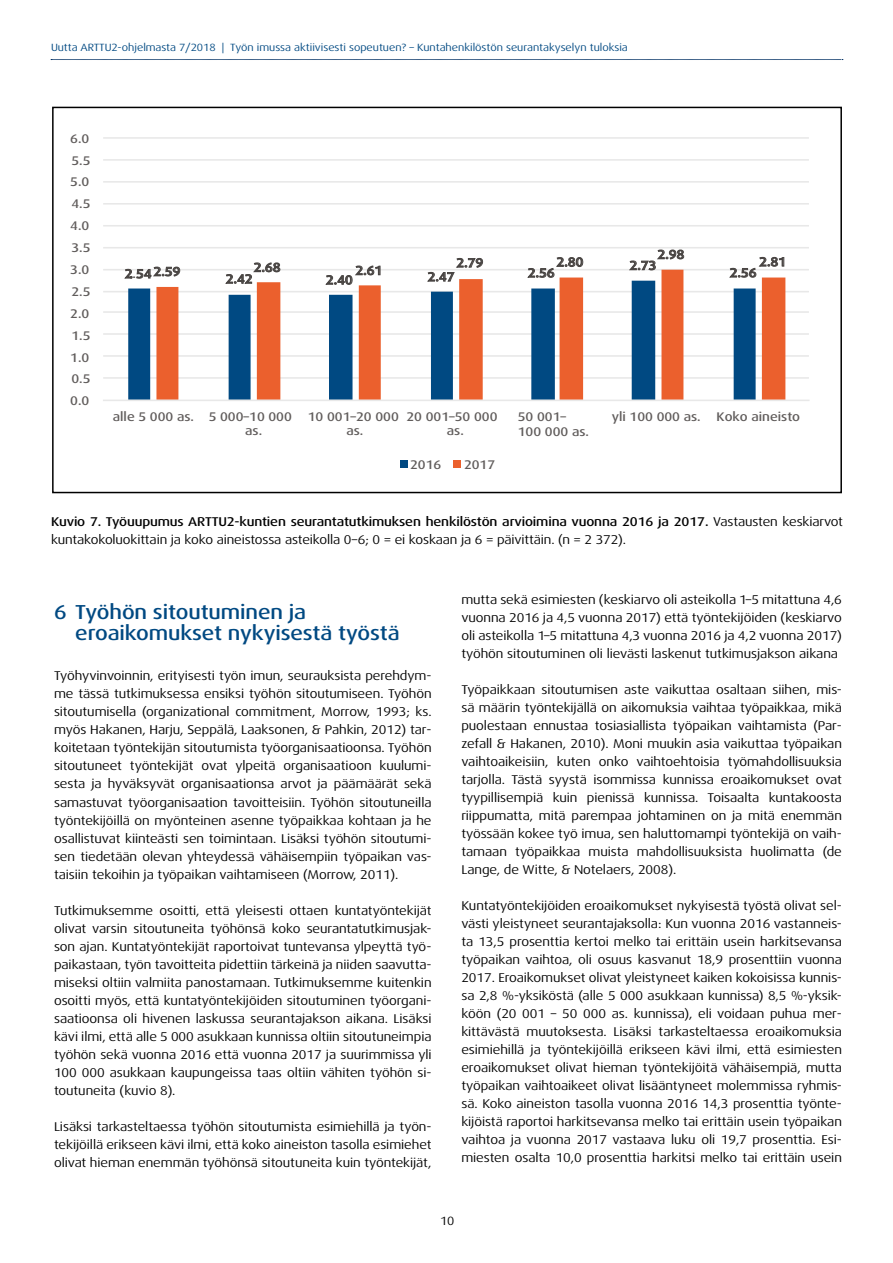
<style>
.page{position:relative;width:893px;height:1263px;background:#fff}
.page>*{position:absolute;margin:0;border:0;box-sizing:border-box;transform-origin:0 0}
.Väliotsikko1{font:500 expanded 20.25px/21px "Dax OT";letter-spacing:-.005em;color:#004982}
.Leipis{font:expanded 12.75px/18px "Dax OT";letter-spacing:-.005em;color:#000;text-align:justify}
.t1{font:500 expanded 12.6px/14.1px "Dax OT";color:#605c5b}
.t2{font:500 expanded 12.6px "Dax OT";color:#494543}
.t3{font:expanded 12px "Dax OT";color:#000}
.t4{font:expanded 10.5px "Dax OT";color:#004982}
.s1{font-weight:500}
</style>
<div class="page">
<svg style="left:51px;top:59px;width:792px;height:1px"></svg>
<hr style="left:103px;top:377px;width:706px;height:2px;background:#e8e8e8">
<hr style="left:103px;top:355px;width:706px;height:2px;background:#e8e8e8">
<hr style="left:103px;top:333px;width:706px;height:2px;background:#e8e8e8">
<hr style="left:103px;top:311px;width:706px;height:2px;background:#e8e8e8">
<hr style="left:103px;top:291px;width:706px;height:1px;background:#e8e8e8">
<hr style="left:103px;top:269px;width:706px;height:1px;background:#e8e8e8">
<hr style="left:103px;top:247px;width:706px;height:1px;background:#e8e8e8">
<hr style="left:103px;top:225px;width:706px;height:2px;background:#e8e8e8">
<hr style="left:103px;top:203px;width:706px;height:2px;background:#e8e8e8">
<hr style="left:103px;top:181px;width:706px;height:2px;background:#e8e8e8">
<hr style="left:103px;top:159px;width:706px;height:2px;background:#e8e8e8">
<hr style="left:103px;top:137px;width:706px;height:2px;background:#e8e8e8">
<svg style="left:128px;top:288px;width:28px;height:112px;fill:#004982"></svg>
<svg style="left:156px;top:270px;width:629px;height:130px"></svg>
<hr style="left:103px;top:400px;width:707px;height:1px;background:#e8e8e8">
<svg style="left:125px;top:267px;width:55px;height:12px"></svg>
<svg style="left:226px;top:263px;width:54px;height:21px"></svg>
<svg style="left:326px;top:266px;width:54px;height:19px"></svg>
<svg style="left:427px;top:258px;width:56px;height:24px"></svg>
<svg style="left:528px;top:257px;width:55px;height:21px"></svg>
<svg style="left:629px;top:250px;width:55px;height:20px"></svg>
<svg style="left:729px;top:257px;width:55px;height:21px"></svg>
<div style="left:400px;top:460px;width:7px;height:8px;background:#004982"></div>
<div style="left:454px;top:460px;width:7px;height:8px;background:#eb602d"></div>
<div style="left:52px;top:107px;width:790px;height:386px;border:2px solid #000"></div>
<p class="t4" style="left:51px;top:41px;width:578px">Uutta ARTTU2-ohjelmasta 7/2018 | Työn imussa aktiivisesti sopeutuen? – Kuntahenkilöstön seurantakyselyn tuloksia</p>
<p class="t1" style="left:70px;top:131px;width:21px">6.0</p>
<p class="t1" style="left:72px;top:153px;width:21px">5.5</p>
<p class="t1" style="left:70px;top:175px;width:21px">5.0</p>
<p class="t1" style="left:72px;top:197px;width:21px">4.5</p>
<p class="t1" style="left:70px;top:219px;width:21px">4.0</p>
<p class="t1" style="left:72px;top:241px;width:21px">3.5</p>
<p class="t1" style="left:70px;top:263px;width:21px">3.0</p>
<p class="t1" style="left:72px;top:285px;width:21px">2.5</p>
<p class="t1" style="left:70px;top:306px;width:21px">2.0</p>
<p class="t1" style="left:72px;top:328px;width:21px">1.5</p>
<p class="t1" style="left:70px;top:350px;width:21px">1.0</p>
<p class="t1" style="left:72px;top:372px;width:21px">0.5</p>
<p class="t1" style="left:70px;top:394px;width:21px">0.0</p>
<p class="t2" style="left:657px;top:246px;width:28px">2.98</p>
<p class="t2" style="left:759px;top:254px;width:28px">2.81</p>
<p class="t2" style="left:456px;top:255px;width:28px">2.79</p>
<p class="t2" style="left:556px;top:254px;width:28px">2.80</p>
<p class="t2" style="left:629px;top:257px;width:28px">2.73</p>
<p class="t2" style="left:254px;top:259px;width:28px">2.68</p>
<p class="t2" style="left:355px;top:262px;width:28px">2.61</p>
<p class="t2" style="left:154px;top:263px;width:28px">2.59</p>
<p class="t2" style="left:730px;top:265px;width:28px">2.56</p>
<p class="t2" style="left:226px;top:271px;width:28px">2.42</p>
<p class="t2" style="left:326px;top:272px;width:28px">2.40</p>
<p class="t2" style="left:428px;top:269px;width:28px">2.47</p>
<p class="t2" style="left:528px;top:265px;width:28px">2.56</p>
<p class="t2" style="left:125px;top:266px;width:28px">2.54</p>
<p class="t1" style="left:245px;top:410px;width:48px;text-indent:-132px">alle 5 000 as. 5 000–10 000 as.</p>
<p class="t1" style="left:308px;top:410px;width:93px;text-align:center">10 001–20 000 as.</p>
<p class="t1" style="left:406px;top:410px;width:93px;text-align:center">20 001–50 000 as.</p>
<p class="t1" style="left:518px;top:409px;width:73px;line-height:15px">50 001–<br>100 000 as.</p>
<p class="t1" style="left:612px;top:410px;width:90px">yli 100 000 as.</p>
<p class="t1" style="left:717px;top:410px;width:85px">Koko aineisto</p>
<p class="t1" style="left:410px;top:457px;width:33px">2016</p>
<p class="t1" style="left:464px;top:457px;width:33px">2017</p>
<p class="Leipis" style="left:51px;top:513px;width:793px"><span class="s1">Kuvio 7. Työuupumus ARTTU2-kuntien seurantatutkimuksen henkilöstön arvioimina vuonna 2016 ja 2017.</span> Vastausten keskiarvot kuntakokoluokittain ja koko aineistossa asteikolla 0–6; 0 = ei koskaan ja 6 = päivittäin. (n = 2 372).</p>
<p class="Väliotsikko1" style="left:75px;top:602px;width:326px;text-indent:-21px">6 Työhön sitoutuminen ja eroaikomukset nykyisestä työstä</p>
<p class="Leipis" style="left:54px;top:667px;width:379px">Työhyvinvoinnin, erityisesti työn imun, seurauksista perehdym&shy;me tässä tutkimuksessa ensiksi työhön sitoutumiseen. Työhön sitoutumisella (organizational commitment, Morrow, 1993; ks. myös Hakanen, Harju, Seppälä, Laaksonen, &amp; Pahkin, 2012) tar&shy;koitetaan työntekijän sitoutumista työorganisaatioonsa. Työhön sitoutuneet työntekijät ovat ylpeitä organisaatioon kuulumi&shy;sesta ja hyväksyvät organisaationsa arvot ja päämäärät sekä samastuvat työorganisaation tavoitteisiin. Työhön sitoutuneilla työntekijöillä on myönteinen asenne työpaikkaa kohtaan ja he osallistuvat kiinteästi sen toimintaan. Lisäksi työhön sitoutumi&shy;sen tiedetään olevan yhteydessä vähäisempiin työpaikan vas&shy;taisiin tekoihin ja työpaikan vaihtamiseen (Morrow, 2011).</p>
<p class="Leipis" style="left:54px;top:901px;width:379px">Tutkimuksemme osoitti, että yleisesti ottaen kuntatyöntekijät olivat varsin sitoutuneita työhönsä koko seurantatutkimusjak&shy;son ajan. Kuntatyöntekijät raportoivat tuntevansa ylpeyttä työ&shy;paikastaan, työn tavoitteita pidettiin tärkeinä ja niiden saavutta&shy;miseksi oltiin valmiita panostamaan. Tutkimuksemme kuitenkin osoitti myös, että kuntatyöntekijöiden sitoutuminen työorgani&shy;saatioonsa oli hivenen laskussa seurantajakson aikana. Lisäksi kävi ilmi, että alle 5 000 asukkaan kunnissa oltiin sitoutuneimpia työhön sekä vuonna 2016 että vuonna 2017 ja suurimmissa yli 100 000 asukkaan kaupungeissa taas oltiin vähiten työhön si&shy;toutuneita (kuvio 8).</p>
<p class="Leipis" style="left:54px;top:1117px;width:379px">Lisäksi tarkasteltaessa työhön sitoutumista esimiehillä ja työn&shy;tekijöillä erikseen kävi ilmi, että koko aineiston tasolla esimiehet olivat hieman enemmän työhönsä sitoutuneita kuin työntekijät,</p>
<p class="Leipis" style="left:461px;top:591px;width:382px">mutta sekä esimiesten (keskiarvo oli asteikolla 1–5 mitattuna 4,6 vuonna 2016 ja 4,5 vuonna 2017) että työntekijöiden (keskiarvo oli asteikolla 1–5 mitattuna 4,3 vuonna 2016 ja 4,2 vuonna 2017) työhön sitoutuminen oli lievästi laskenut tutkimusjakson aikana</p>
<p class="Leipis" style="left:461px;top:681px;width:382px">Työpaikkaan sitoutumisen aste vaikuttaa osaltaan siihen, mis&shy;sä määrin työntekijällä on aikomuksia vaihtaa työpaikkaa, mikä puolestaan ennustaa tosiasiallista työpaikan vaihtamista (Par&shy;zefall &amp; Hakanen, 2010). Moni muukin asia vaikuttaa työpaikan vaihtoaikeisiin, kuten onko vaihtoehtoisia työmahdollisuuksia tarjolla. Tästä syystä isommissa kunnissa eroaikomukset ovat tyypillisempiä kuin pienissä kunnissa. Toisaalta kuntakoosta riippumatta, mitä parempaa johtaminen on ja mitä enemmän työssään kokee työ imua, sen haluttomampi työntekijä on vaih&shy;tamaan työpaikkaa muista mahdollisuuksista huolimatta (de Lange, de Witte, &amp; Notelaers, 2008).</p>
<p class="Leipis" style="left:461px;top:897px;width:382px">Kuntatyöntekijöiden eroaikomukset nykyisestä työstä olivat sel&shy;västi yleistyneet seurantajaksolla: Kun vuonna 2016 vastanneis&shy;ta 13,5 prosenttia kertoi melko tai erittäin usein harkitsevansa työpaikan vaihtoa, oli osuus kasvanut 18,9 prosenttiin vuonna 2017. Eroaikomukset olivat yleistyneet kaiken kokoisissa kunnis&shy;sa 2,8 %-yksiköstä (alle 5 000 asukkaan kunnissa) 8,5 %-yksik&shy;köön (20 001 – 50 000 as. kunnissa), eli voidaan puhua mer&shy;kittävästä muutoksesta. Lisäksi tarkasteltaessa eroaikomuksia esimiehillä ja työntekijöillä erikseen kävi ilmi, että esimiesten eroaikomukset olivat hieman työntekijöitä vähäisempiä, mutta työpaikan vaihtoaikeet olivat lisääntyneet molemmissa ryhmis&shy;sä. Koko aineiston tasolla vuonna 2016 14,3 prosenttia työnte&shy;kijöistä raportoi harkitsevansa melko tai erittäin usein työpaikan vaihtoa ja vuonna 2017 vastaava luku oli 19,7 prosenttia. Esi&shy;miesten osalta 10,0 prosenttia harkitsi melko tai erittäin usein</p>
<p class="t3" style="left:440px;top:1213px;width:16px">10</p>
</div>
